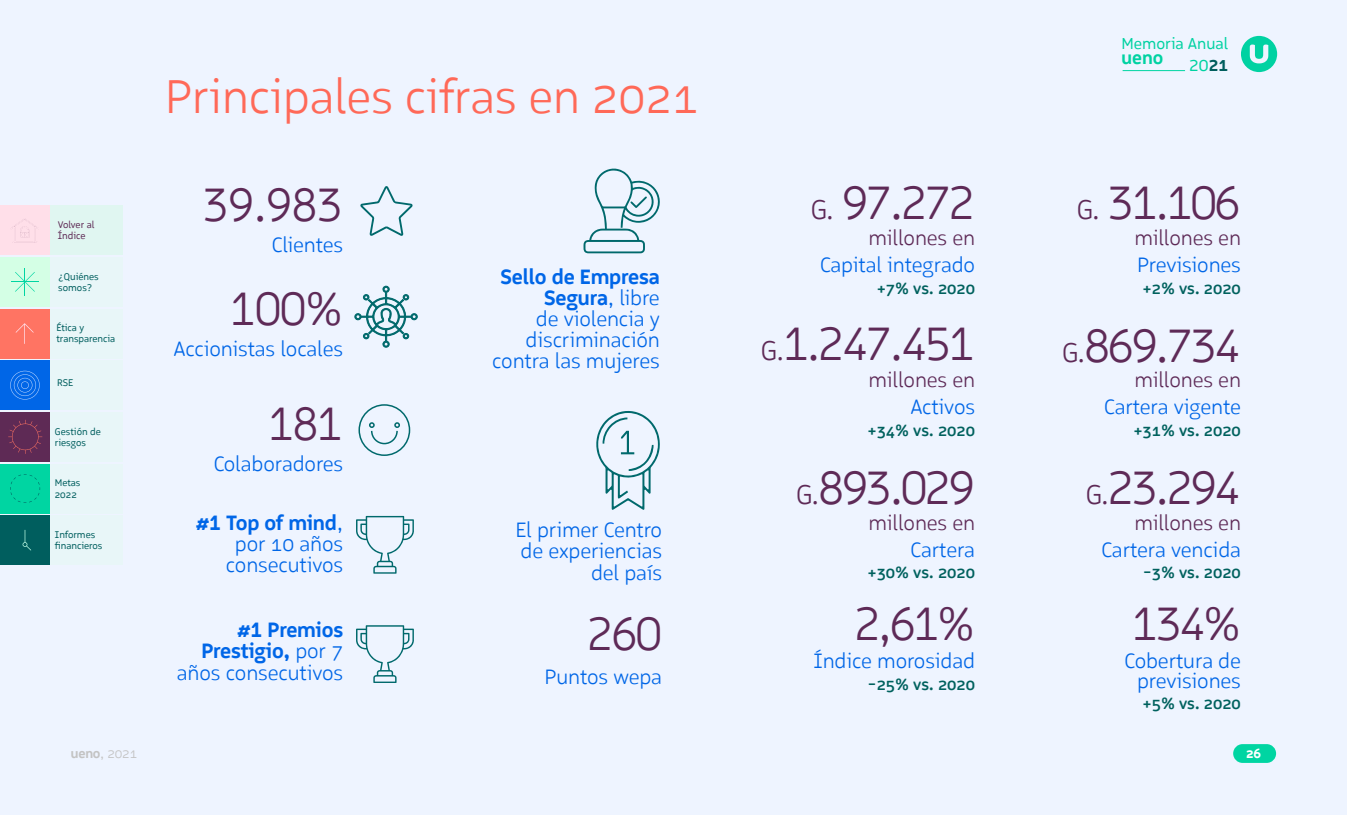
<style>
.page{position:relative;width:1347px;height:815px;background:#fff}
.page>*{position:absolute;margin:0;border:0;box-sizing:border-box;transform-origin:0 0}
.t1{font:300 48.75px "Ueno Logical";letter-spacing:-.005em;color:#ff6958}
.t2{font:300 48.12px/104px "Ueno Logical";letter-spacing:-.06em;color:#5e2a57;text-align:center}
.t3{font:300 21.38px/21.2px "Ueno Logical";letter-spacing:-.005em;color:#0066e7;text-align:right}
.t4{font:300 21.38px "Ueno Logical";letter-spacing:-.005em;color:#5e2a57}
.t5{font:700 19.12px "Ueno Logical";color:#00d2a2}
.t6{font:500 16.75px "Ueno Logical";letter-spacing:-.005em;color:#00615e}
.t7{font:16.38px "Ueno Logical";color:#00d2a2}
.t8{font:16.25px "Ueno Logical";color:#00d2a2;scale:1.08 1}
.t9{font:300 13.75px "Ueno Logical";color:#c3c3c3}
.t10{font:700 13.75px "Ueno Logical";color:#fff}
.t11{font:10px/11.2px "Ueno Logical";color:#005e5e}
.t12{font:10px/11.2px "Ueno Logical";color:#5e2a55}
.s1{font-weight:700}
.s2{font-weight:700;color:#005e5e}
.s3{font-size:28px}
</style>
<div class="page">
<div style="left:0;top:0;width:1346px;height:815px;background:#eef4ff"></div>
<hr style="left:1122px;top:70px;width:63px;height:1px;background:#00d5a2">
<svg style="left:1241px;top:36px;width:36px;height:36px"></svg>
<div style="left:1233px;top:744px;width:43px;height:19px;background:#00d5a2;border-radius:9px"></div>
<svg style="left:358px;top:404px;width:53px;height:52px"></svg>
<svg style="left:360px;top:186px;width:53px;height:50px"></svg>
<svg style="left:355px;top:286px;width:62px;height:61px"></svg>
<svg style="left:356px;top:516px;width:58px;height:58px"></svg>
<svg style="left:356px;top:625px;width:58px;height:58px"></svg>
<svg style="left:583px;top:169px;width:77px;height:84px"></svg>
<svg style="left:596px;top:410px;width:64px;height:100px"></svg>
<div style="left:50px;top:257px;width:73px;height:49px;background:#e8f6f8"></div>
<div style="left:50px;top:309px;width:73px;height:49px;background:#e8f6f8"></div>
<div style="left:50px;top:361px;width:73px;height:49px;background:#e8f6f8"></div>
<div style="left:50px;top:412px;width:73px;height:49px;background:#e8f6f8"></div>
<div style="left:49px;top:464px;width:74px;height:49px;background:#e8f6f8"></div>
<div style="left:50px;top:516px;width:73px;height:49px;background:#e8f6f8"></div>
<div style="left:49px;top:205px;width:74px;height:50px;background:#e0f6f1"></div>
<div style="left:0;top:205px;width:49px;height:50px;background:#ffdfe9"></div>
<svg style="left:14px;top:219px;width:23px;height:24px"></svg>
<div style="left:0;top:257px;width:50px;height:49px;background:#d4ffe5"></div>
<div style="left:0;top:309px;width:50px;height:49px;background:#ff7463"></div>
<div style="left:0;top:412px;width:50px;height:49px;background:#5e2a55"></div>
<div style="left:0;top:361px;width:50px;height:49px;background:#0066e7"></div>
<div style="left:0;top:464px;width:49px;height:49px;background:#00d5a2"></div>
<div style="left:0;top:516px;width:50px;height:49px;background:#005e5e"></div>
<svg style="left:10px;top:371px;width:30px;height:29px"></svg>
<svg style="left:11px;top:268px;width:28px;height:28px"></svg>
<svg style="left:8px;top:420px;width:34px;height:34px"></svg>
<svg style="left:10px;top:474px;width:30px;height:29px"></svg>
<svg style="left:16px;top:323px;width:18px;height:21px"></svg>
<svg style="left:23px;top:530px;width:8px;height:21px"></svg>
<p class="t12" style="left:58px;top:219px;width:38px">Volver al<br>Índice</p>
<p class="t11" style="left:58px;top:271px;width:42px">¿Quiénes somos?</p>
<p class="t11" style="left:57px;top:322px;width:60px">Ética y transparencia</p>
<p class="t11" style="left:57px;top:377px;width:18px">RSE</p>
<p class="t11" style="left:55px;top:426px;width:47px">Gestión de riesgos</p>
<p class="t11" style="left:55px;top:477px;width:27px">Metas<br>2022</p>
<p class="t11" style="left:55px;top:529px;width:49px">Informes financieros</p>
<h1 class="t1" style="left:165px;top:67px;width:536px">Principales cifras en 2021</h1>
<h2 class="t2" style="left:203px;top:152px;width:142px">39.983<br>100%</h2>
<p class="t3" style="left:272px;top:234px;width:73px">Clientes</p>
<p class="t3" style="left:173px;top:338px;width:171px">Accionistas locales</p>
<h2 class="t2" style="left:268px;top:372px;width:77px">181</h2>
<p class="t3" style="left:214px;top:453px;width:131px">Colaboradores</p>
<p class="t3" style="left:492px;top:266px;width:169px"><span class="s1">Sello de Empresa<br>Segura</span>, libre<br>de violencia y discriminación contra las mujeres</p>
<p class="t3" style="left:196px;top:512px;width:149px"><span class="s1">#1 Top of mind</span>, por 10 años consecutivos</p>
<p class="t3" style="left:515px;top:519px;width:148px">El primer Centro de experiencias del país</p>
<p class="t3" style="left:177px;top:619px;width:168px"><span class="s1">#1 Premios<br>Prestigio,</span> por 7 años consecutivos</p>
<h2 class="t2" style="left:587px;top:582px;width:77px">260</h2>
<p class="t3" style="left:544px;top:666px;width:119px">Puntos wepa</p>
<p class="t7" style="left:1121px;top:33px;width:108px">Memoria Anual</p>
<p class="t5" style="left:1121px;top:45px;width:43px">ueno</p>
<p class="t8" style="left:1189px;top:56px;width:38px">20<span class="s2">21</span></p>
<h2 class="t2" style="left:811px;top:151px;width:166px"><span class="s3">G.</span> 97.272</h2>
<h2 class="t2" style="left:1076px;top:151px;width:166px"><span class="s3">G.</span> 31.106</h2>
<p class="t4" style="left:868px;top:225px;width:108px">millones en</p>
<p class="t4" style="left:1134px;top:225px;width:108px">millones en</p>
<p class="t3" style="left:820px;top:254px;width:156px">Capital integrado</p>
<p class="t3" style="left:1137px;top:254px;width:105px">Previsiones</p>
<p class="t6" style="left:876px;top:278px;width:100px">+7% vs. 2020</p>
<p class="t6" style="left:1142px;top:278px;width:100px">+2% vs. 2020</p>
<h2 class="t2" style="left:761px;top:291px;width:216px"><span class="s3">G.</span>1.247.451</h2>
<h2 class="t2" style="left:1062px;top:293px;width:180px"><span class="s3">G.</span>869.734</h2>
<p class="t4" style="left:868px;top:367px;width:108px">millones en</p>
<p class="t4" style="left:1134px;top:367px;width:108px">millones en</p>
<p class="t3" style="left:910px;top:396px;width:66px">Activos</p>
<p class="t3" style="left:1104px;top:396px;width:138px">Cartera vigente</p>
<p class="t6" style="left:867px;top:420px;width:109px">+34% vs. 2020</p>
<p class="t6" style="left:1133px;top:420px;width:109px">+31% vs. 2020</p>
<h2 class="t2" style="left:796px;top:435px;width:180px"><span class="s3">G.</span>893.029</h2>
<h2 class="t2" style="left:1085px;top:435px;width:157px"><span class="s3">G.</span>23.294</h2>
<p class="t4" style="left:868px;top:510px;width:108px">millones en</p>
<p class="t4" style="left:1134px;top:510px;width:108px">millones en</p>
<p class="t3" style="left:910px;top:539px;width:66px">Cartera</p>
<p class="t3" style="left:1101px;top:539px;width:141px">Cartera vencida</p>
<p class="t6" style="left:867px;top:562px;width:109px">+30% vs. 2020</p>
<p class="t6" style="left:1142px;top:562px;width:100px">-3% vs. 2020</p>
<h2 class="t2" style="left:854px;top:572px;width:122px">2,61%</h2>
<h2 class="t2" style="left:1131px;top:572px;width:111px">134%</h2>
<p class="t3" style="left:813px;top:650px;width:163px">Índice morosidad</p>
<p class="t3" style="left:1124px;top:650px;width:118px;line-height:20.2px;text-align:center">Cobertura de previsiones</p>
<p class="t6" style="left:867px;top:674px;width:109px">-25% vs. 2020</p>
<p class="t6" style="left:1142px;top:693px;width:100px">+5% vs. 2020</p>
<p class="t9" style="left:71px;top:745px;width:68px"><span class="s1">ueno</span>, 2021</p>
<p class="t10" style="left:1246px;top:744px;width:17px">26</p>
</div>
